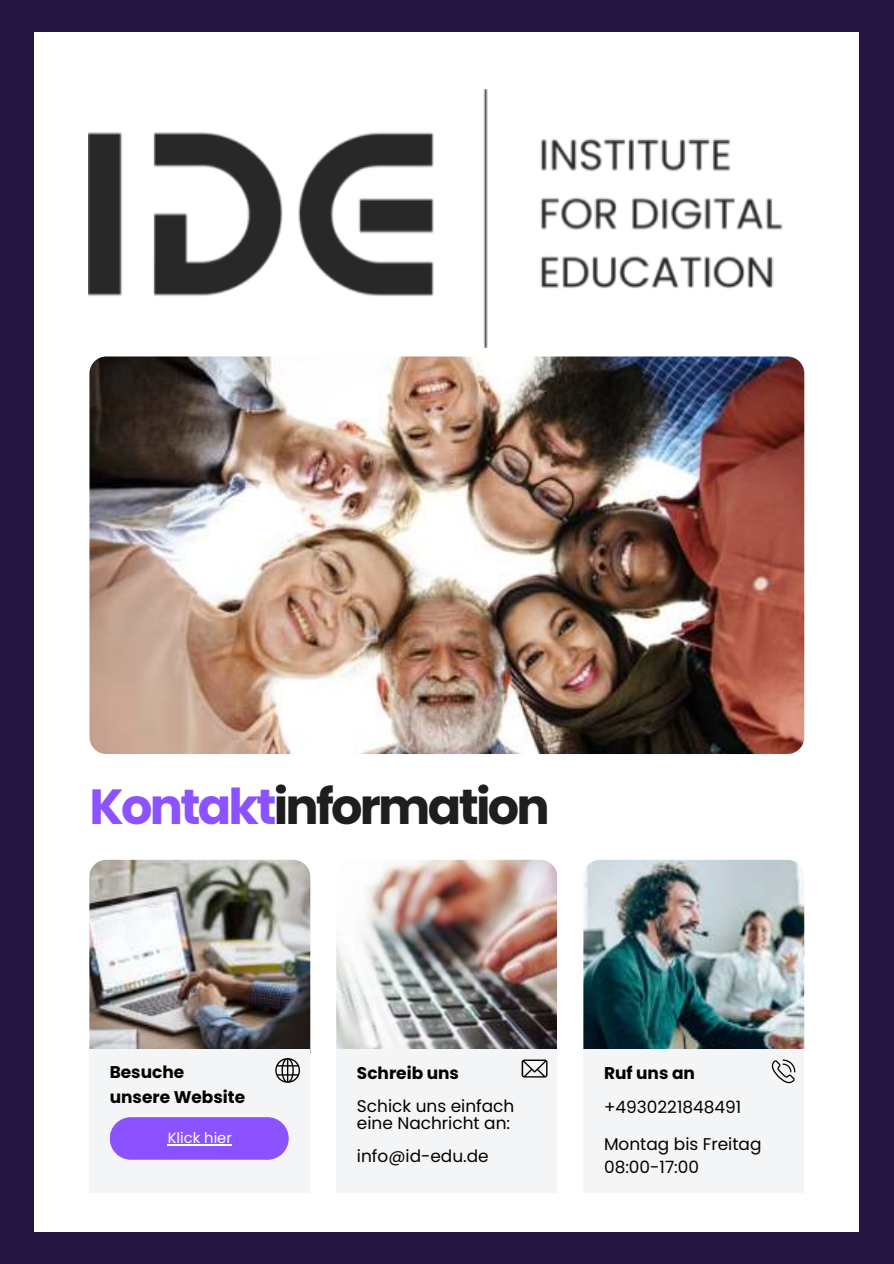
<style>
.page{position:relative;width:894px;height:1264px;background:#fff}
.page>*{position:absolute;margin:0;border:0;box-sizing:border-box;transform-origin:0 0}
.t1{font:700 49.35px "Poppins";letter-spacing:-.055em;color:#1f1e1e}
.t2{font:16.95px/37.2px "Poppins";color:#000}
.t3{font:700 16.95px/25px "Poppins";color:#000}
.t4{font:14.7px "Poppins";color:#fff}
.s1{color:#8c52ff}
</style>
<div class="page">
<div style="left:0;top:0;width:893px;height:1263px;background:#241442"></div>
<div style="left:35px;top:32px;width:823px;height:1199px;background:#fff"></div>
<img style="left:89px;top:89px;width:694px;height:258px">
<img style="left:583px;top:859px;width:220px;height:209px;border-radius:17px">
<div style="left:583px;top:1048px;width:221px;height:144px;background:#f4f5f6"></div>
<img style="left:336px;top:859px;width:221px;height:209px;border-radius:17px">
<div style="left:336px;top:1048px;width:221px;height:144px;background:#f4f5f6"></div>
<svg style="left:521px;top:1059px;width:26px;height:18px"></svg>
<img style="left:89px;top:859px;width:221px;height:209px;border-radius:17px">
<div style="left:89px;top:1048px;width:221px;height:144px;background:#f4f5f6"></div>
<svg style="left:275px;top:1058px;width:25px;height:24px"></svg>
<div style="left:110px;top:1117px;width:178px;height:42px;background:#8c52ff;border-radius:21px"></div>
<hr style="left:168px;top:1144px;width:64px;height:1px;background:#fff">
<img style="left:89px;top:356px;width:714px;height:398px;border-radius:17px">
<svg style="left:771px;top:1059px;width:24px;height:24px"></svg>
<h1 class="t1" style="left:89px;top:778px;width:462px"><span class="s1">Kontakt</span>information</h1>
<p class="t3" style="left:110px;top:1059px;width:137px">Besuche unsere Website</p>
<p class="t4" style="left:168px;top:1129px;width:66px">Klick hier</p>
<p class="t3" style="left:357px;top:1060px;width:104px">Schreib uns</p>
<p class="t2" style="left:357px;top:1098px;width:159px;line-height:16.5px">Schick uns einfach eine Nachricht an:</p>
<p class="t2" style="left:357px;top:1137px;width:133px">info@id-edu.de</p>
<p class="t3" style="left:604px;top:1060px;width:92px">Ruf uns an</p>
<p class="t2" style="left:604px;top:1088px;width:159px">+4930221848491<br>Montag bis Freitag</p>
<p class="t2" style="left:604px;top:1148px;width:97px">08:00-17:00</p>
</div>
